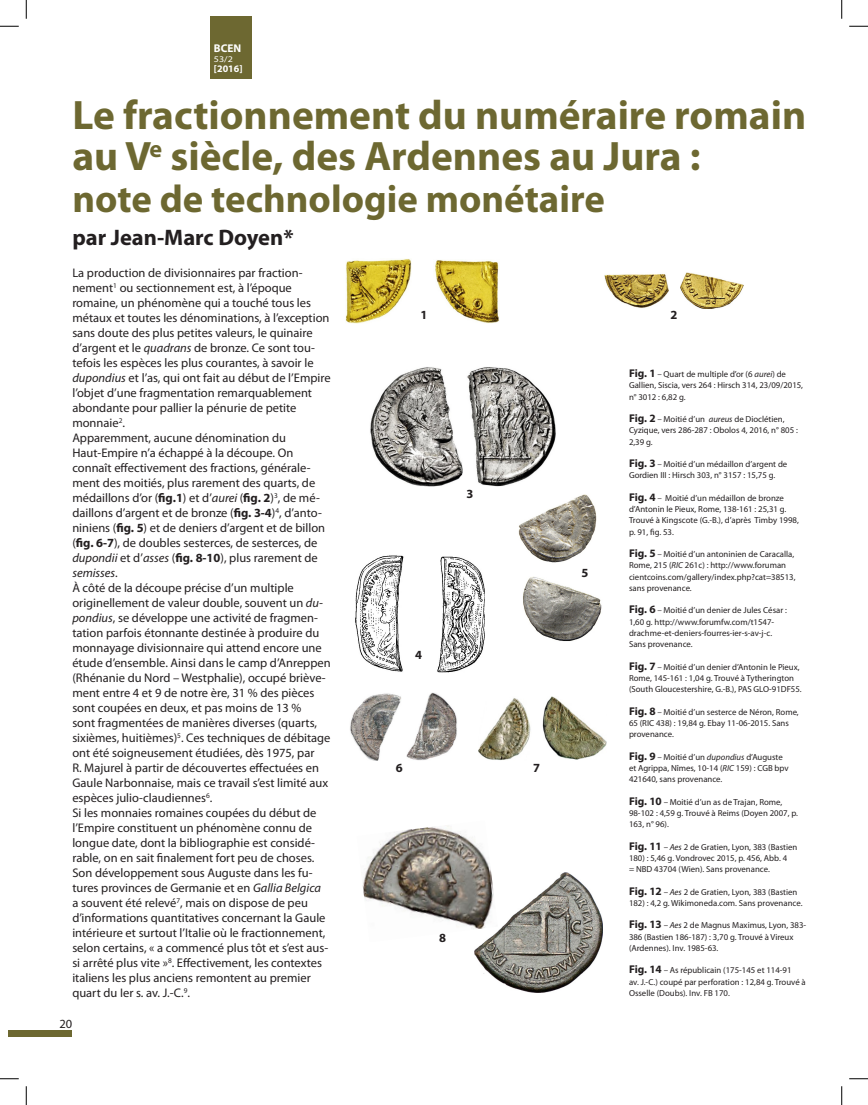
<style>
.page{position:relative;width:868px;height:1105px;background:#fff}
.page>*{position:absolute;margin:0;border:0;box-sizing:border-box;transform-origin:0 0}
.Titre_de_page{font:700 41.25px/41.2px "Myriad Pro";color:#6d6831}
.Titre_de_page-2{font:700 38.75px "Myriad Pro";color:#6d6831}
.Titre_de_page-3{font:700 22.5px "Myriad Pro";color:#231f20}
.t1{font:12.5px/15px "Myriad Pro";color:#231f20}
.Texte{font:700 12.5px "Myriad Pro";color:#231f20}
.t2{font:700 11.25px "Myriad Pro";color:#fff}
.t3{font:700 10px "Myriad Pro";color:#fff}
.Fig__Texte{font:8.75px/11.2px "Myriad Pro";color:#231f20}
.t4{font:8.62px "Myriad Pro";color:#fff;scale:1.16 1}
.s1{font-style:italic}
.s2{font-weight:700}
.s3{font-weight:700;font-size:11.25px}
</style>
<div class="page">
<img style="left:475px;top:872px;width:127px;height:120px">
<div style="left:211px;top:16px;width:41px;height:63px;background:#6d6831"></div>
<div style="left:9px;top:1030px;width:63px;height:7px;background:#6d6831"></div>
<img style="left:346px;top:259px;width:65px;height:65px">
<img style="left:370px;top:367px;width:93px;height:120px">
<img style="left:355px;top:555px;width:129px;height:118px">
<img style="left:467px;top:367px;width:89px;height:120px">
<img style="left:604px;top:274px;width:64px;height:34px">
<img style="left:680px;top:272px;width:63px;height:36px">
<img style="left:435px;top:260px;width:64px;height:63px">
<img style="left:518px;top:494px;width:78px;height:69px">
<img style="left:523px;top:576px;width:79px;height:65px">
<img style="left:406px;top:693px;width:51px;height:67px">
<img style="left:350px;top:693px;width:51px;height:67px">
<img style="left:478px;top:698px;width:53px;height:62px">
<img style="left:542px;top:696px;width:65px;height:64px">
<svg style="left:498px;top:872px;width:3px;height:70px"></svg>
<img style="left:362px;top:825px;width:136px;height:117px">
<div style="left:403px;top:562px;width:26px;height:66px;background:#fff"></div>
<svg style="left:0;top:25px;width:19px;height:2px"></svg>
<svg style="left:849px;top:25px;width:18px;height:2px"></svg>
<svg style="left:0;top:1078px;width:19px;height:1px"></svg>
<svg style="left:849px;top:1078px;width:18px;height:1px"></svg>
<svg style="left:25px;top:0;width:2px;height:19px"></svg>
<svg style="left:25px;top:1086px;width:2px;height:19px"></svg>
<svg style="left:841px;top:0;width:1px;height:19px"></svg>
<svg style="left:841px;top:1086px;width:1px;height:19px"></svg>
<p class="t2" style="left:214px;top:41px;width:29px">BCEN</p>
<p class="t4" style="left:214px;top:54px;width:18px">53/2</p>
<p class="t3" style="left:214px;top:63px;width:30px">[2016]</p>
<p class="Titre_de_page" style="left:72px;top:93px;width:735px">Le fractionnement du numéraire romain au V<sup>e</sup> siècle, des Ardennes au Jura :</p>
<p class="Titre_de_page-2" style="left:72px;top:173px;width:534px">note de technologie monétaire</p>
<p class="Titre_de_page-3" style="left:72px;top:223px;width:223px">par Jean-Marc Doyen*</p>
<p class="t1" style="left:72px;top:265px;width:260px">La production de divisionnaires par fraction&shy;nement<sup>1</sup> ou sectionnement est, à l’époque romaine, un phénomène qui a touché tous les métaux et toutes les dénominations, à l’exception sans doute des plus petites valeurs, le quinaire d’argent et le <span class="s1">quadrans</span> de bronze. Ce sont tou&shy;tefois les espèces les plus courantes, à savoir le <span class="s1">dupondius</span> et l’as, qui ont fait au début de l’Empire l’objet d’une fragmentation remarquablement abondante pour pallier la pénurie de petite monnaie<sup>2</sup>.</p>
<p class="t1" style="left:72px;top:430px;width:254px">Apparemment, aucune dénomination du Haut-Empire n’a échappé à la découpe. On connaît effectivement des fractions, générale&shy;ment des moitiés, plus rarement des quarts, de médaillons d’or (<span class="s2">fig.1</span>) et d’<span class="s1">aurei</span> (<span class="s2">fig. 2</span>)<sup>3</sup>, de mé&shy;daillons d’argent et de bronze (<span class="s2">fig. 3-4</span>)<sup>4</sup>, d’anto&shy;niniens (<span class="s2">fig. 5</span>) et de deniers d’argent et de billon (<span class="s2">fig. 6-7</span>), de doubles sesterces, de sesterces, de <span class="s1">dupondii</span> et d’<span class="s1">asses</span> (<span class="s2">fig. 8-10</span>), plus rarement de <span class="s1">semisses</span>.</p>
<p class="t1" style="left:72px;top:580px;width:260px">À côté de la découpe précise d’un multiple originellement de valeur double, souvent un <span class="s1">du&shy;pondius</span>, se développe une activité de fragmen&shy;tation parfois étonnante destinée à produire du monnayage divisionnaire qui attend encore une étude d’ensemble. Ainsi dans le camp d’Anreppen (Rhénanie du Nord – Westphalie), occupé briève&shy;ment entre 4 et 9 de notre ère, 31 % des pièces sont coupées en deux, et pas moins de 13 %<br>sont fragmentées de manières diverses (quarts, sixièmes, huitièmes)<sup>5</sup>. Ces techniques de débitage ont été soigneusement étudiées, dès 1975, par<br>R. Majurel à partir de découvertes effectuées en Gaule Narbonnaise, mais ce travail s’est limité aux espèces julio-claudiennes<sup>6</sup>.</p>
<p class="t1" style="left:72px;top:805px;width:257px">Si les monnaies romaines coupées du début de l’Empire constituent un phénomène connu de longue date, dont la bibliographie est considé&shy;rable, on en sait finalement fort peu de choses.<br>Son développement sous Auguste dans les fu&shy;tures provinces de Germanie et en <span class="s1">Gallia Belgica </span>a souvent été relevé<sup>7</sup>, mais on dispose de peu d’informations quantitatives concernant la Gaule intérieure et surtout l’Italie où le fractionnement, selon certains, « a commencé plus tôt et s’est aus&shy;si arrêté plus vite »<sup>8</sup>. Effectivement, les contextes italiens les plus anciens remontent au premier quart du Ier s. av. J.-C.<sup>9</sup>.</p>
<p class="Texte" style="left:420px;top:307px;width:8px">1</p>
<p class="Texte" style="left:670px;top:307px;width:8px">2</p>
<p class="Fig__Texte" style="left:629px;top:368px;width:176px"><span class="s3">Fig. 1</span> <span class="s1">–</span> Quart de multiple d’or (6 <span class="s1">aurei</span>) de<br>Gallien, Siscia, vers 264 : Hirsch 314, 23/09/2015, n° 3012 : 6,82 g.</p>
<p class="Fig__Texte" style="left:629px;top:413px;width:170px"><span class="s3">Fig. 2</span> <span class="s1">–</span> Moitié d’un <span class="s1">aureus</span> de Dioclétien,<br>Cyzique, vers 286-287 : Obolos 4, 2016, n° 805 :<br>2,39 g.</p>
<p class="Fig__Texte" style="left:629px;top:458px;width:160px"><span class="s3">Fig. 3</span> <span class="s1">–</span> Moitié d’un médaillon d’argent de<br>Gordien III : Hirsch 303, n° 3157 : 15,75 g.</p>
<p class="Fig__Texte" style="left:629px;top:492px;width:171px"><span class="s3">Fig. 4</span> <span class="s1">–</span> Moitié d’un médaillon de bronze d’Antonin le Pieux, Rome, 138-161 : 25,31 g.<br>Trouvé à Kingscote (G.-B.), d’après Timby 1998, p. 91, fig. 53.</p>
<p class="Fig__Texte" style="left:629px;top:548px;width:167px"><span class="s3">Fig. 5</span> <span class="s1">–</span> Moitié d’un antoninien de Caracalla,<br>Rome, 215 (<span class="s1">RIC</span> 261c) : http://www.foruman</p>
<p class="Fig__Texte" style="left:629px;top:571px;width:168px">cientcoins.com/gallery/index.php?cat=38513, sans provenance.</p>
<p class="Fig__Texte" style="left:629px;top:605px;width:159px"><span class="s3">Fig. 6</span> <span class="s1">–</span> Moitié d’un denier de Jules César :<br>1,60 g. http://www.forumfw.com/t1547- drachme-et-deniers-fourres-ier-s-av-j-c.<br>Sans provenance.</p>
<p class="Fig__Texte" style="left:629px;top:661px;width:174px"><span class="s3">Fig. 7</span> <span class="s1">–</span> Moitié d’un denier d’Antonin le Pieux,<br>Rome, 145-161 : 1,04 g. Trouvé à Tytherington (South Gloucestershire, G.-B.), PAS GLO-91DF55.</p>
<p class="Fig__Texte" style="left:629px;top:706px;width:171px"><span class="s3">Fig. 8</span> <span class="s1">–</span> Moitié d’un sesterce de Néron, Rome,<br>65 (RIC 438) : 19,84 g. Ebay 11-06-2015. Sans provenance.</p>
<p class="Fig__Texte" style="left:629px;top:751px;width:161px"><span class="s3">Fig. 9</span> <span class="s1">–</span> Moitié d’un <span class="s1">dupondius</span> d’Auguste et Agrippa, Nîmes, 10-14 (<span class="s1">RIC</span> 159) : CGB bpv<br>421640, sans provenance.</p>
<p class="Fig__Texte" style="left:629px;top:796px;width:170px"><span class="s3">Fig. 10</span> <span class="s1">–</span> Moitié d’un as de Trajan, Rome,<br>98-102 : 4,59 g. Trouvé à Reims (Doyen 2007, p.<br>163, n° 96).</p>
<p class="Fig__Texte" style="left:629px;top:841px;width:170px"><span class="s3">Fig. 11</span> <span class="s1">– Aes</span> 2 de Gratien, Lyon, 383 (Bastien<br>180) : 5,46 g. Vondrovec 2015, p. 456, Abb. 4<br>= NBD 43704 (Wien). Sans provenance.</p>
<p class="Fig__Texte" style="left:629px;top:886px;width:175px"><span class="s3">Fig. 12</span> <span class="s1">– Aes</span> 2 de Gratien, Lyon, 383 (Bastien<br>182) : 4,2 g. Wikimoneda.com. Sans provenance.</p>
<p class="Fig__Texte" style="left:629px;top:920px;width:179px"><span class="s3">Fig. 13</span> <span class="s1">– Aes</span> 2 de Magnus Maximus, Lyon, 383-<br>386 (Bastien 186-187) : 3,70 g. Trouvé à Vireux (Ardennes). Inv. 1985-63.</p>
<p class="Fig__Texte" style="left:629px;top:965px;width:178px"><span class="s3">Fig. 14</span> <span class="s1">–</span> As républicain (175-145 et 114-91<br>av. J.-C.) coupé par perforation : 12,84 g. Trouvé à<br>Osselle (Doubs). Inv. FB 170.</p>
<p class="Texte" style="left:466px;top:485px;width:8px">3</p>
<p class="Texte" style="left:581px;top:565px;width:8px">5</p>
<p class="Texte" style="left:415px;top:646px;width:8px">4</p>
<p class="Texte" style="left:396px;top:759px;width:8px">6</p>
<p class="Texte" style="left:533px;top:759px;width:8px">7</p>
<p class="Texte" style="left:439px;top:929px;width:8px">8</p>
<p class="t1" style="left:59px;top:1016px;width:14px">20</p>
</div>
